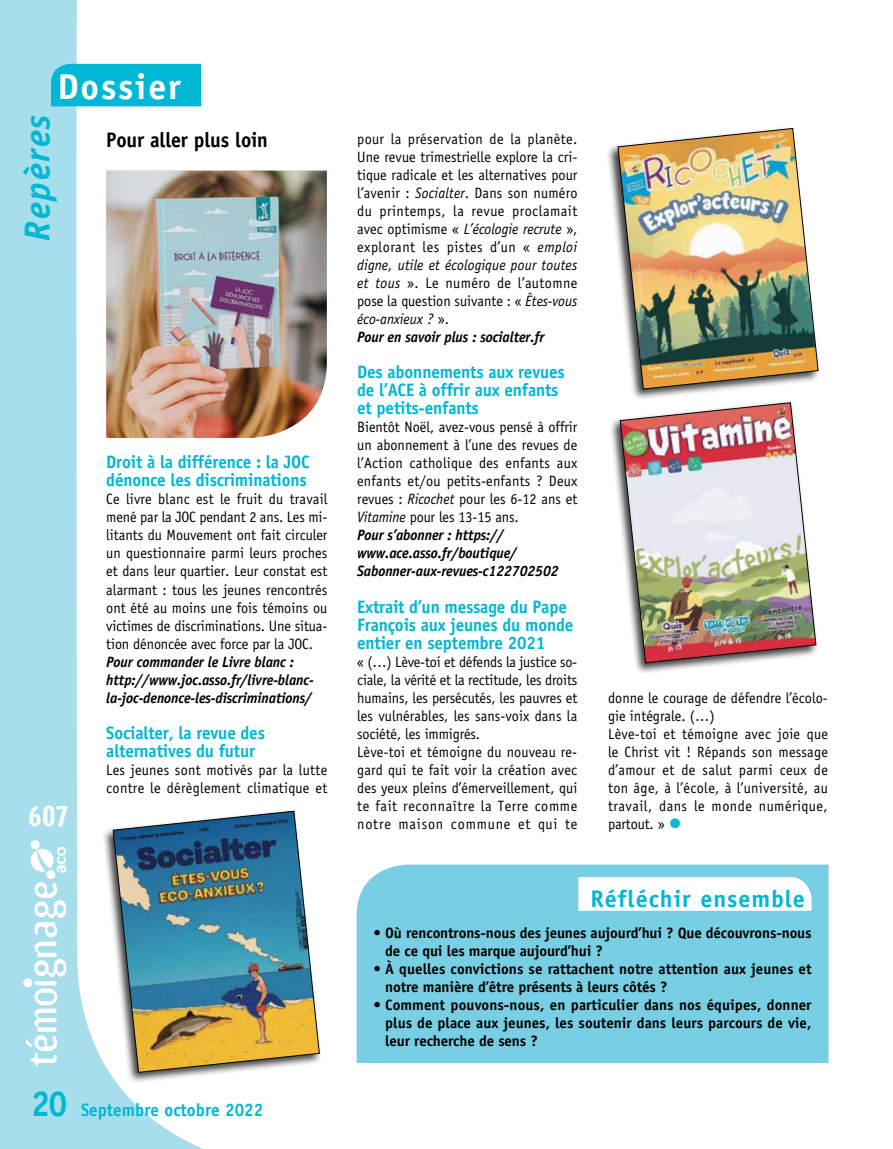
<style>
.page{position:relative;width:893px;height:1149px;background:#fff}
.page>*{position:absolute;margin:0;border:0;box-sizing:border-box;transform-origin:0 0}
.t1{font:700 36px "Officina Sans";letter-spacing:.05em;color:#fff}
.t2{font:italic 700 36px "Officina Sans";letter-spacing:.05em;color:#00b7d4}
.t3{font:700 27px "Amoebia";color:#fff;scale:.85 1}
.t4{font:700 24px "Officina Sans";letter-spacing:.04em;color:#00b7d4}
.t5{font:700 21px "Officina Sans";letter-spacing:-.01em;color:#000;scale:.95 1}
.t6{font:700 18px/18px "Officina Sans";letter-spacing:-.01em;color:#00b7d4;scale:.95 1}
.t7{font:15px/18px "Officina Sans";letter-spacing:.01em;color:#000;scale:.95 1}
.t8{font:700 15px/18px "Officina Sans";letter-spacing:-.01em;color:#000}
.t9{font:italic 700 15px/18px "Officina Sans";letter-spacing:-.01em;color:#000;scale:.95 1}
.s1{font-size:36px}
.s2{font-style:italic}
.s3{font-weight:700;font-style:italic}
.s4{font-size:27px;color:#00b7d4}
</style>
<div class="page">
<svg style="left:0;top:0;width:318px;height:1148px"></svg>
<svg style="left:26px;top:882px;width:40px;height:183px"></svg>
<div style="left:46px;top:869px;width:9px;height:9px;border:2px solid #fff;border-radius:50%"></div>
<div style="left:31px;top:840px;width:9px;height:8px;border:2px solid #fff;border-radius:50%"></div>
<div style="left:47px;top:870px;width:7px;height:7px;background:#fff;border-radius:50%"></div>
<div style="left:32px;top:841px;width:7px;height:7px;background:#fff;border-radius:50%"></div>
<svg style="left:31px;top:846px;width:35px;height:26px"></svg>
<div style="left:24px;top:978px;width:8px;height:8px;background:#fff;border-radius:50%"></div>
<div style="left:23px;top:978px;width:9px;height:9px;border:1px solid #fff;border-radius:50%"></div>
<div style="left:51px;top:64px;width:150px;height:42px;background:#00b7d4"></div>
<div style="left:357px;top:864px;width:472px;height:198px;background:#78cfe3"></div>
<svg style="left:578px;top:876px;width:234px;height:34px"></svg>
<div style="left:101px;top:808px;width:221px;height:275px;background:#000;opacity:.75"></div>
<img style="left:112px;top:809px;width:208px;height:263px">
<div style="left:606px;top:126px;width:215px;height:274px;background:#000;opacity:.75"></div>
<img style="left:617px;top:127px;width:202px;height:263px">
<div style="left:608px;top:400px;width:210px;height:274px;background:#000;opacity:.75"></div>
<img style="left:619px;top:401px;width:198px;height:262px">
<img style="left:106px;top:171px;width:221px;height:267px">
<h1 class="t1" style="left:57px;top:64px;width:125px">Dossier</h1>
<h1 class="t2" style="left:16px;top:240px;width:128px;rotate:-90deg">Repères</h1>
<h3 class="t5" style="left:106px;top:127px;width:172px">Pour aller plus loin</h3>
<h2 class="t3" style="left:29px;top:801px;width:47px">607</h2>
<p class="t6" style="left:106px;top:453px;width:216px">Droit à la différence : la JOC dénonce les discriminations</p>
<p class="t7" style="left:106px;top:490px;width:234px;text-align:justify">Ce livre blanc est le fruit du travail mené par la JOC pendant 2 ans. Les mi&shy;litants du Mouvement ont fait circuler un questionnaire parmi leurs proches et dans leur quartier. Leur constat est alarmant : tous les jeunes rencontrés ont été au moins une fois témoins ou victimes de discriminations. Une situa&shy;tion dénoncée avec force par la JOC.</p>
<p class="t9" style="left:106px;top:652px;width:220px">Pour commander le Livre blanc : http://www.joc.asso.fr/livre-blanc&shy;la-joc-denonce-les-discriminations/</p>
<p class="t6" style="left:106px;top:723px;width:169px">Socialter, la revue des alternatives du futur</p>
<p class="t7" style="left:106px;top:760px;width:234px">Les jeunes sont motivés par la lutte contre le dérèglement climatique et</p>
<p class="t6" style="left:31px;top:1100px;width:246px"><span class="s1">20</span> Septembre octobre 2022</p>
<p class="t7" style="left:357px;top:130px;width:233px">pour la préservation de la planète.<br>Une revue trimestrielle explore la cri&shy;tique radicale et les alternatives pour l’avenir : <span class="s2">Socialter</span>. Dans son numéro du printemps, la revue proclamait avec optimisme « <span class="s2">L’écologie recrute</span> », explorant les pistes d’un « <span class="s2">emploi digne, utile et écologique pour toutes et tous</span> ». Le numéro de l’automne pose la question suivante : « <span class="s2">Êtes-vous éco-anxieux ?</span> ».<br><span class="s3">Pour en savoir plus : socialter.fr</span></p>
<p class="t6" style="left:357px;top:363px;width:220px">Des abonnements aux revues de l’ACE à offrir aux enfants et petits-enfants</p>
<p class="t7" style="left:357px;top:418px;width:233px">Bientôt Noël, avez-vous pensé à offrir un abonnement à l’une des revues de l’Action catholique des enfants aux enfants et/ou petits-enfants ? Deux revues : <span class="s2">Ricochet</span> pour les 6-12 ans et <span class="s2">Vitamine</span> pour les 13-15 ans.<br><span class="s3">Pour s’abonner : https:// www.ace.asso.fr/boutique/ Sabonner-aux-revues-c122702502</span></p>
<p class="t6" style="left:357px;top:597px;width:229px">Extrait d’un message du Pape<br>François aux jeunes du monde entier en septembre 2021</p>
<p class="t7" style="left:357px;top:652px;width:233px">« (…) Lève-toi et défends la justice so&shy;ciale, la vérité et la rectitude, les droits humains, les persécutés, les pauvres et les vulnérables, les sans-voix dans la société, les immigrés.<br>Lève-toi et témoigne du nouveau re&shy;gard qui te fait voir la création avec des yeux pleins d’émerveillement, qui te fait reconnaître la Terre comme notre maison commune et qui te</p>
<p class="t7" style="left:608px;top:688px;width:233px">donne le courage de défendre l’écolo&shy;gie intégrale. (…)<br>Lève-toi et témoigne avec joie que le Christ vit ! Répands son message d’amour et de salut parmi ceux de ton âge, à l’école, à l’université, au travail, dans le monde numérique, partout. » <span class="s4">•</span></p>
<h3 class="t4" style="left:591px;top:883px;width:216px">Réfléchir ensemble</h3>
<p class="t8" style="left:385px;top:923px;width:428px;text-indent:-12px">• Où rencontrons-nous des jeunes aujourd’hui ? Que découvrons-nous de ce qui les marque aujourd’hui ?</p>
<p class="t8" style="left:385px;top:959px;width:428px;text-indent:-12px">• À quelles convictions se rattachent notre attention aux jeunes et notre manière d’être présents à leurs côtés ?</p>
<p class="t8" style="left:385px;top:995px;width:428px;text-align:justify;text-indent:-12px">• Comment pouvons-nous, en particulier dans nos équipes, donner plus de place aux jeunes, les soutenir dans leurs parcours de vie, leur recherche de sens ?</p>
</div>
